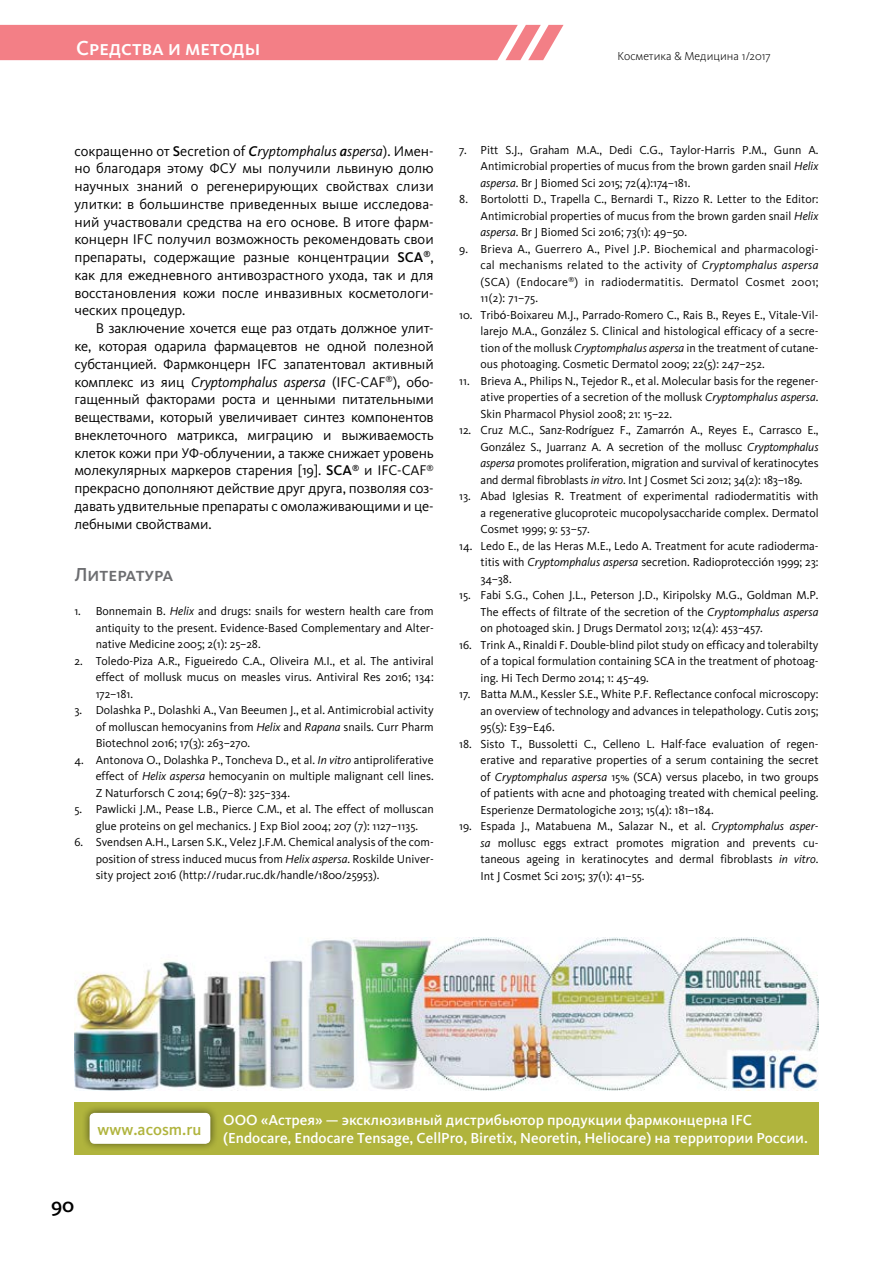
<style>
.page{position:relative;width:893px;height:1263px;background:#fff}
.page>*{position:absolute;margin:0;border:0;box-sizing:border-box;transform-origin:0 0}
.t1{font:21px "Kievit CY Medium SC";color:#fff}
.t2{font:500 21px "Kievit CY";color:#000}
.t3{font:19.5px "Kievit CY Medium SC";color:#6d6e71}
.t4{font:500 16.5px "Kievit CY";color:#b0b43d}
.t5{font:500 15px/18px "Kievit CY";color:#fff}
.t6{font:14.55px/17.7px "Kievit CY";letter-spacing:-.01em;color:#000;text-align:justify}
.t7{font:12px/16.5px "Kievit CY";color:#000;text-align:justify}
.t8{font:300 12px "Kievit CY";color:#000}
.s1{font-weight:500}
.s2{font-weight:500;font-style:italic}
.s3{font-style:italic}
.s4{font-family:"Myriad Pro"}
</style>
<div class="page">
<div style="left:0;top:25px;width:563px;height:35px;background:#f37f86"></div>
<img style="left:74px;top:938px;width:745px;height:153px">
<div style="left:74px;top:1102px;width:745px;height:52px;background:#b0b43d"></div>
<div style="left:81px;top:1104px;width:137px;height:48px;background:#000;opacity:.55"></div>
<div style="left:90px;top:1113px;width:120px;height:30px;background:#fff;border-radius:4px"></div>
<div style="left:90px;top:1113px;width:120px;height:31px;border:2px solid #fff;border-radius:4px"></div>
<h1 class="t1" style="left:76px;top:37px;width:185px">Средства и методы</h1>
<p class="t8" style="left:618px;top:50px;width:155px">Косметика &amp; Медицина 1/2017</p>
<p class="t6" style="left:74px;top:142px;width:361px">сокращенно от <span class="s1">S</span>ecretion of <span class="s2">C</span><span class="s3">ryptomphalus</span> <span class="s2">a</span><span class="s3">spersa</span>). Имен&shy;но благодаря этому ФСУ мы получили львиную долю научных знаний о регенерирующих свойствах слизи улитки: в большинстве приведенных выше исследова&shy;ний участвовали средства на его основе. В итоге фарм&shy;концерн IFC получил возможность рекомендовать свои препараты, содержащие разные концентрации <span class="s1">SCA</span><sup>®</sup>, как для ежедневного антивозрастного ухода, так и для восстановления кожи после инвазивных косметологи&shy;ческих процедур.</p>
<p class="t6" style="left:74px;top:320px;width:361px;text-indent:21px">В заключение хочется еще раз отдать должное улит&shy;ке, которая одарила фармацевтов не одной полезной субстанцией. Фармконцерн IFC запатентовал активный комплекс из яиц <span class="s3">Cryptomphalus aspersa</span> (IFC-CAF<sup>®</sup>), обо&shy;гащенный факторами роста и ценными питательными веществами, который увеличивает синтез компонентов внеклеточного матрикса, миграцию и выживаемость клеток кожи при УФ-облучении, а также снижает уровень молекулярных маркеров старения [19]. <span class="s1">SCA</span><sup>®</sup> и IFC-CAF<sup>® </sup>прекрасно дополняют действие друг друга, позволяя соз&shy;давать удвительные препараты с омолаживающими и це&shy;лебными свойствами.</p>
<h2 class="t3" style="left:74px;top:564px;width:100px">Литература</h2>
<p class="t7" style="left:96px;top:603px;width:340px;text-indent:-21px">1. Bonnemain B. <span class="s3">Helix</span> and drugs: snails for western health care from antiquity to the present. Evidence-Based Complementary and Alter&shy;native Medicine 2005; 2(1): 25–28.</p>
<p class="t7" style="left:96px;top:653px;width:340px;text-indent:-21px">2. Toledo-Piza A.R., Figueiredo C.A., Oliveira M.I., et al. The antiviral effect of mollusk mucus on measles virus. Antiviral Res 2016; 134:<br>172–181.</p>
<p class="t7" style="left:96px;top:702px;width:340px;text-indent:-21px">3. Dolashka P., Dolashki A., Van Beeumen J., et al. Antimicrobial activity of molluscan hemocyanins from <span class="s3">Helix</span> and <span class="s3">Rapana</span> snails. Curr Pharm Biotechnol 2016; 17(3): 263–270.</p>
<p class="t7" style="left:96px;top:752px;width:340px;text-indent:-21px">4. Antonova O., Dolashka P., Toncheva D., et al. <span class="s3">In vitro</span> antiproliferative effect of <span class="s3">Helix aspersa</span> hemocyanin on multiple malignant cell lines.<br>Z Naturforsch C 2014; 69(7–8): 325–334.</p>
<p class="t7" style="left:74px;top:801px;width:361px;text-align:center">5. Pawlicki J.M., Pease L.B., Pierce C.M., et al. The effect of molluscan glue proteins on gel mechanics. J Exp Biol 2004; 207 (7): 1127–1135.</p>
<p class="t7" style="left:96px;top:834px;width:340px;text-indent:-21px">6. Svendsen A.H., Larsen S.K., Velez J.F.M. Chemical analysis of the com&shy;position of stress induced mucus from <span class="s3">Helix aspersa</span>. Roskilde Univer&shy;sity project 2016 (http://rudar.ruc.dk/handle/1800/25953).</p>
<p class="t7" style="left:480px;top:142px;width:340px;text-indent:-21px">7. Pitt S.J., Graham M.A., Dedi C.G., Taylor-Harris P.M., Gunn A.<br>Antimicrobial properties of mucus from the brown garden snail <span class="s3">Helix aspersa</span>. Br J Biomed Sci 2015; 72(4):174–181.</p>
<p class="t7" style="left:480px;top:191px;width:340px;text-indent:-21px">8. Bortolotti D., Trapella C., Bernardi T., Rizzo R. Letter to the Editor:<br>Antimicrobial properties of mucus from the brown garden snail <span class="s3">Helix aspersa</span>. Br J Biomed Sci 2016; 73(1): 49–50.</p>
<p class="t7" style="left:480px;top:241px;width:340px;text-indent:-21px">9. Brieva A., Guerrero A., Pivel J.P. Biochemical and pharmacologi&shy;cal mechanisms related to the activity of <span class="s3">Cryptomphalus aspersa </span>(SCA) (Endocare<sup>®</sup>) in radiodermatitis. Dermatol Cosmet 2001; 11(2): 71–75.</p>
<p class="t7" style="left:480px;top:307px;width:340px;text-indent:-21px">10. Trib<span class="s4">ó</span>-Boixareu M.J., Parrado-Romero C., Rais B., Reyes E., Vitale-Vil&shy;larejo M.A., Gonz<span class="s4">á</span>lez S. Clinical and histological efficacy of a secre&shy;tion of the mollusk <span class="s3">Cryptomphalus aspersa</span> in the treatment of cutane&shy;ous photoaging. Cosmetic Dermatol 2009; 22(5): 247–252.</p>
<p class="t7" style="left:480px;top:373px;width:340px;text-indent:-21px">11. Brieva A., Philips N., Tejedor R., et al. Molecular basis for the regener&shy;ative properties of a secretion of the mollusk <span class="s3">Cryptomphalus aspersa</span>.<br>Skin Pharmacol Physiol 2008; 21: 15–22.</p>
<p class="t7" style="left:480px;top:422px;width:340px;text-indent:-21px">12. Cruz M.C., Sanz-Rodr<span class="s4">í</span>guez F., Zamarr<span class="s4">ó</span>n A., Reyes E., Carrasco E., Gonz<span class="s4">á</span>lez S., Juarranz A. A secretion of the mollusc <span class="s3">Cryptomphalus aspersa</span> promotes proliferation, migration and survival of keratinocytes and dermal fibroblasts <span class="s3">in vitro</span>. Int J Cosmet Sci 2012; 34(2): 183–189.</p>
<p class="t7" style="left:480px;top:488px;width:340px;text-indent:-21px">13. Abad Iglesias R. Treatment of experimental radiodermatitis with a regenerative glucoproteic mucopolysaccharide complex. Dermatol Cosmet 1999; 9: 53–57.</p>
<p class="t7" style="left:480px;top:538px;width:340px;text-indent:-21px">14. Ledo E., de las Heras M.E., Ledo A. Treatment for acute radioderma&shy;titis with <span class="s3">Cryptomphalus aspersa</span> secretion. Radioprotecci<span class="s4">ó</span>n 1999; 23:<br>34–38.</p>
<p class="t7" style="left:480px;top:587px;width:340px;text-indent:-21px">15. Fabi S.G., Cohen J.L., Peterson J.D., Kiripolsky M.G., Goldman M.P.<br>The effects of filtrate of the secretion of the <span class="s3">Cryptomphalus aspersa </span>on photoaged skin. J Drugs Dermatol 2013; 12(4): 453–457.</p>
<p class="t7" style="left:480px;top:637px;width:340px;text-indent:-21px">16. Trink A., Rinaldi F. Double-blind pilot study on efficacy and tolerabilty of a topical formulation containing SCA in the treatment of photoag&shy;ing. Hi Tech Dermo 2014; 1: 45–49.</p>
<p class="t7" style="left:480px;top:686px;width:340px;text-indent:-21px">17. Batta M.M., Kessler S.E., White P.F. Reflectance confocal microscopy: an overview of technology and advances in telepathology. Cutis 2015; 95(5): E39–E46.</p>
<p class="t7" style="left:480px;top:736px;width:340px;text-indent:-21px">18. Sisto T., Bussoletti C., Celleno L. Half-face evaluation of regen&shy;erative and reparative properties of a serum containing the secret of <span class="s3">Cryptomphalus aspersa</span> 15% (SCA) versus placebo, in two groups of patients with acne and photoaging treated with chemical peeling.<br>Esperienze Dermatologiche 2013; 15(4): 181–184.</p>
<p class="t7" style="left:480px;top:818px;width:340px;text-indent:-21px">19. Espada J., Matabuena M., Salazar N., et al. <span class="s3">Cryptomphalus asper&shy;sa</span> mollusc eggs extract promotes migration and prevents cu&shy;taneous ageing in keratinocytes and dermal fibroblasts <span class="s3">in vitro</span>.<br>Int J Cosmet Sci 2015; 37(1): 41–55.</p>
<h1 class="t2" style="left:51px;top:1194px;width:25px">90</h1>
<h3 class="t4" style="left:98px;top:1120px;width:105px">www.acosm.ru</h3>
<p class="t5" style="left:223px;top:1111px;width:586px">ООО «Астрея» — эксклюзивный дистрибьютор продукции фармконцерна IFC (Endocare, Endocare Tensage, CellPro, Biretix, Neoretin, Heliocare) на территории России.</p>
</div>
